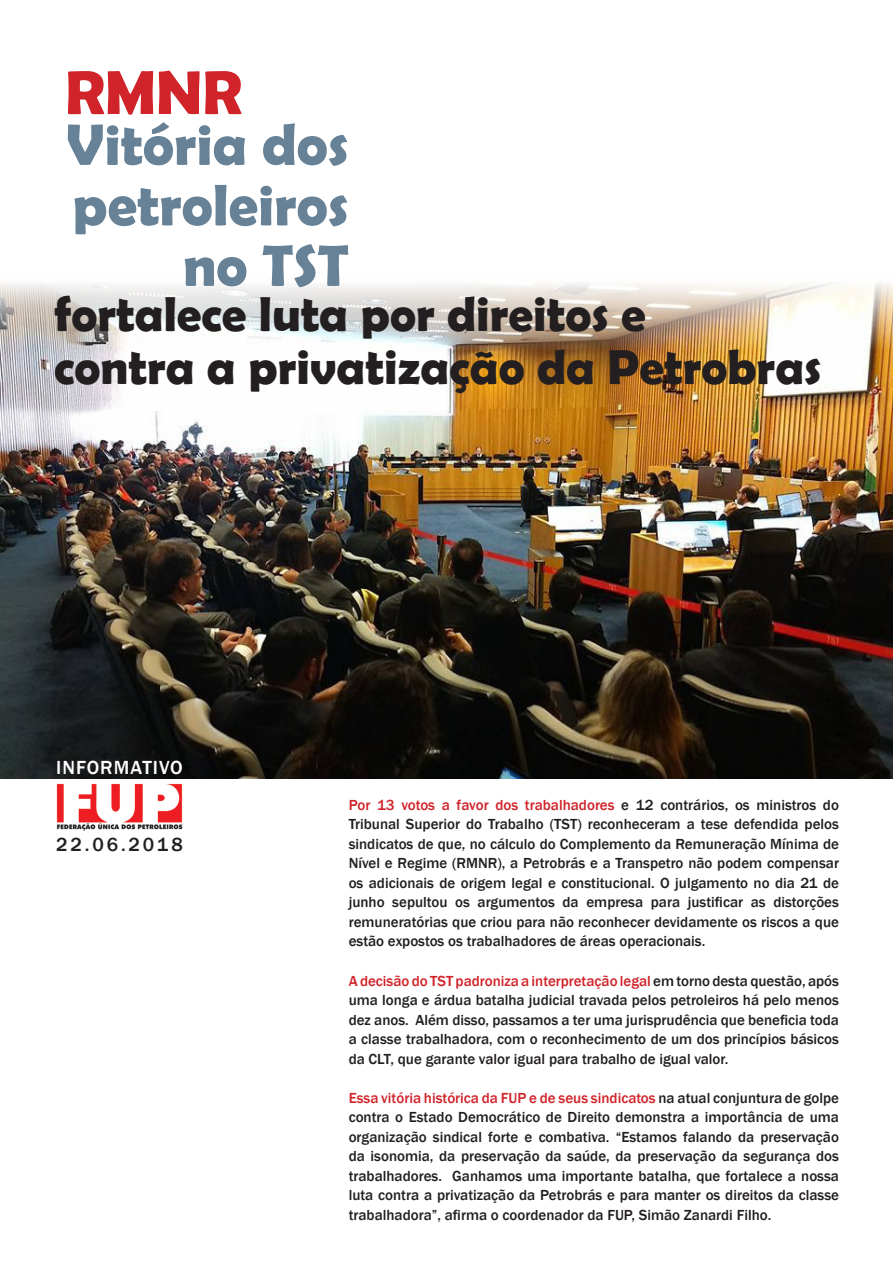
<style>
.page{position:relative;width:893px;height:1263px;background:#fff}
.page>*{position:absolute;margin:0;border:0;box-sizing:border-box;transform-origin:0 0}
.t1{font:700 62.4px "Berlin Sans FB Demi";color:#d1232a}
.t2{font:700 58.8px/60.4px "Berlin Sans FB Demi";color:#678297;text-align:right}
.t3{font:700 49.2px "Berlin Sans FB Demi";color:#231f20}
.t4{font:500 19.5px "Franklin Gothic";letter-spacing:.055em;color:#fff}
.t5{font:500 19.5px "Franklin Gothic";letter-spacing:.15em;color:#231f20}
.t6{font:500 15px/19.5px "Franklin Gothic";color:#231f20;text-align:justify}
.s1{color:#d1232a}
</style>
<div class="page">
<img style="left:0;top:283px;width:893px;height:496px">
<img style="left:56px;top:783px;width:127px;height:47px">
<p class="t1" style="left:65px;top:56px;width:178px">RMNR</p>
<p class="t2" style="left:66px;top:113px;width:284px">Vitória dos petroleiros no TST</p>
<p class="t3" style="left:54px;top:286px;width:593px">fortalece luta por direitos e</p>
<p class="t3" style="left:54px;top:338px;width:769px">contra a privatização da Petrobras</p>
<p class="t4" style="left:56px;top:755px;width:128px">INFORMATIVO</p>
<p class="t5" style="left:56px;top:833px;width:128px">22.06.2018</p>
<p class="t6" style="left:349px;top:795px;width:492px"><span class="s1">Por 13 votos a favor dos trabalhadores</span> e 12 contrários, os ministros do Tribunal Superior do Trabalho (TST) reconheceram a tese defendida pelos sindicatos de que, no cálculo do Complemento da Remuneração Mínima de Nível e Regime (RMNR), a Petrobrás e a Transpetro não podem compensar os adicionais de origem legal e constitucional. O julgamento no dia 21 de junho sepultou os argumentos da empresa para justificar as distorções remuneratórias que criou para não reconhecer devidamente os riscos a que estão expostos os trabalhadores de áreas operacionais.</p>
<p class="t6" style="left:349px;top:971px;width:492px"><span class="s1">A decisão do TST padroniza a interpretação legal</span> em torno desta questão, após uma longa e árdua batalha judicial travada pelos petroleiros há pelo menos dez anos. Além disso, passamos a ter uma jurisprudência que beneficia toda a classe trabalhadora, com o reconhecimento de um dos princípios básicos da CLT, que garante valor igual para trabalho de igual valor.</p>
<p class="t6" style="left:349px;top:1088px;width:492px"><span class="s1">Essa vitória histórica da FUP e de seus sindicatos</span> na atual conjuntura de golpe contra o Estado Democrático de Direito demonstra a importância de uma organização sindical forte e combativa. “Estamos falando da preservação da isonomia, da preservação da saúde, da preservação da segurança dos trabalhadores. Ganhamos uma importante batalha, que fortalece a nossa luta contra a privatização da Petrobrás e para manter os direitos da classe trabalhadora”, afirma o coordenador da FUP, Simão Zanardi Filho.</p>
</div>
